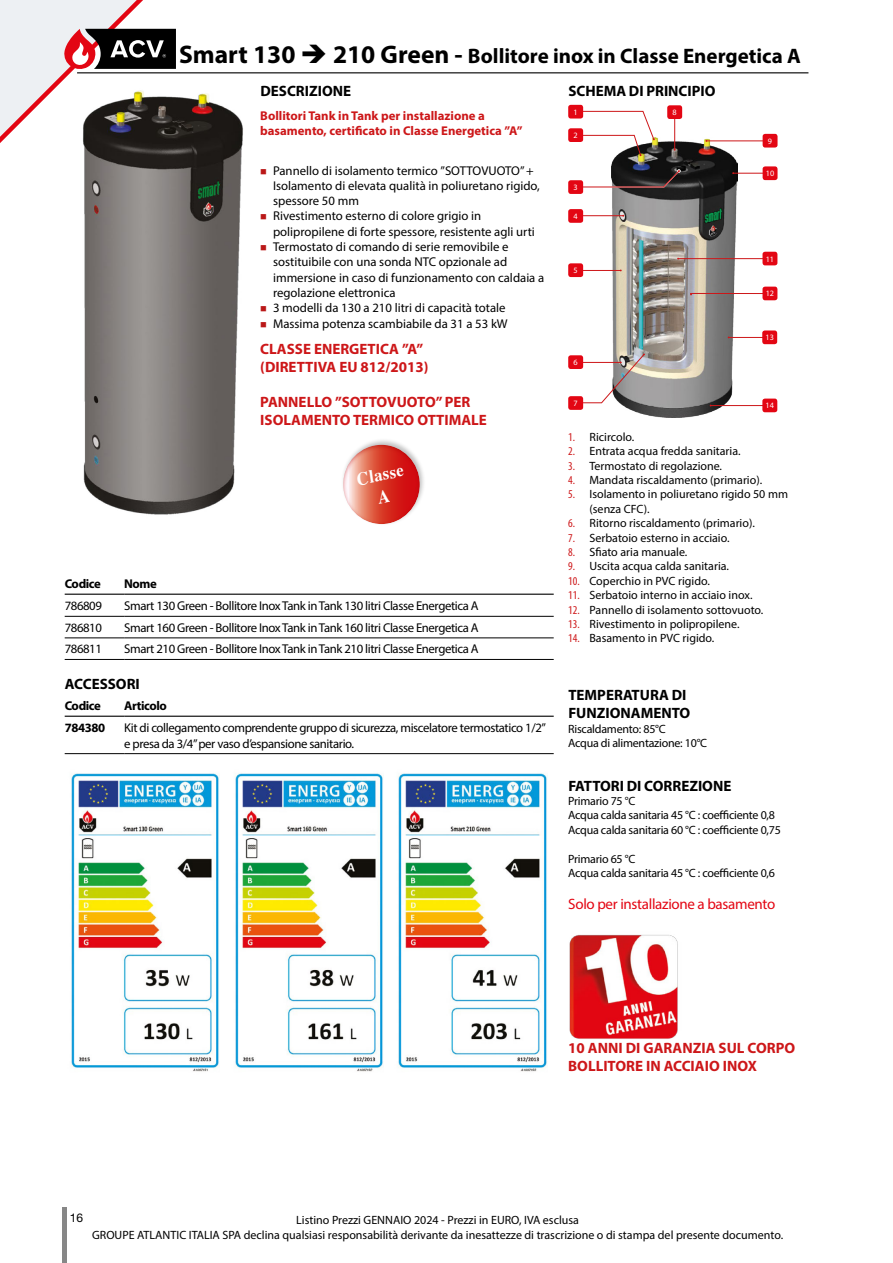
<style>
.page{position:relative;width:893px;height:1263px;background:#fff}
.page>*{position:absolute;margin:0;border:0;box-sizing:border-box;transform-origin:0 0}
.t1{font:700 21px "Myriad Pro";color:#000}
.t2{font:700 18.6px/22.4px "Times";color:#fff;text-align:center;scale:.89 1}
.t3{font:700 15px/18px "Myriad Pro";color:#cd1719}
.t4{font:700 15px/18px "Myriad Pro";color:#000}
.t5{font:15px "Myriad Pro";letter-spacing:-.02em;color:#e30613}
.t6{font:12.75px/15.3px "Myriad Pro";letter-spacing:-.005em;color:#000}
.t7{font:12.75px/15.3px "Myriad Pro";letter-spacing:-.03em;color:#000}
.t8{font:700 12.75px/15.3px "Myriad Pro";color:#cd1719}
.t9{font:700 12.75px "Myriad Pro";letter-spacing:-.03em;color:#000}
.t10{font:12px/14.4px "Myriad Pro";color:#000;text-align:center}
.t11{font:12px/14.4px "Myriad Pro";letter-spacing:-.02em;color:#000}
.t12{font:12px "Helvetica Neue LT Std";color:#000}
.t13{font:700 condensed 8.25px "Helvetica LT Std";color:#fff}
.s1{font-size:25.5px}
.s2{font-stretch:condensed;color:#cd1719}
</style>
<div class="page">
<hr style="left:77px;top:72px;width:731px;height:1px;background:#000">
<hr style="left:62px;top:1208px;width:4px;height:55px;background:#878787">
<svg style="left:0;top:0;width:193px;height:143px"></svg>
<img style="left:612px;top:138px;width:125px;height:280px">
<div style="left:568px;top:105px;width:15px;height:14px;background:#e30613;border-radius:3px"></div>
<svg style="left:578px;top:111px;width:77px;height:45px"></svg>
<div style="left:568px;top:128px;width:15px;height:14px;background:#e30613;border-radius:3px"></div>
<hr style="left:733px;top:173px;width:38px;height:1px;background:#cd1719">
<div style="left:763px;top:166px;width:14px;height:14px;background:#e30613;border-radius:3px"></div>
<hr style="left:578px;top:215px;width:45px;height:1px;background:#cd1719">
<div style="left:568px;top:209px;width:15px;height:14px;background:#e30613;border-radius:3px"></div>
<hr style="left:578px;top:270px;width:43px;height:1px;background:#cd1719">
<div style="left:568px;top:263px;width:15px;height:14px;background:#e30613;border-radius:3px"></div>
<div style="left:568px;top:355px;width:15px;height:14px;background:#e30613;border-radius:3px"></div>
<svg style="left:578px;top:353px;width:67px;height:50px"></svg>
<div style="left:568px;top:396px;width:15px;height:14px;background:#e30613;border-radius:3px"></div>
<hr style="left:674px;top:111px;width:1px;height:39px;background:#cd1719">
<div style="left:667px;top:105px;width:15px;height:14px;background:#e30613;border-radius:3px"></div>
<hr style="left:706px;top:141px;width:60px;height:1px;background:#cd1719">
<div style="left:763px;top:134px;width:14px;height:14px;background:#e30613;border-radius:3px"></div>
<hr style="left:729px;top:337px;width:43px;height:1px;background:#cd1719">
<div style="left:762px;top:330px;width:15px;height:14px;background:#e30613;border-radius:3px"></div>
<hr style="left:678px;top:258px;width:94px;height:1px;background:#cd1719">
<div style="left:762px;top:252px;width:15px;height:13px;background:#e30613;border-radius:3px"></div>
<hr style="left:711px;top:405px;width:60px;height:1px;background:#cd1719">
<div style="left:762px;top:399px;width:15px;height:13px;background:#e30613;border-radius:3px"></div>
<svg style="left:582px;top:169px;width:99px;height:19px"></svg>
<div style="left:568px;top:180px;width:15px;height:14px;background:#e30613;border-radius:3px"></div>
<hr style="left:690px;top:293px;width:82px;height:1px;background:#cd1719">
<div style="left:762px;top:287px;width:15px;height:13px;background:#e30613;border-radius:3px"></div>
<hr style="left:65px;top:594px;width:59px;height:1px;background:#000">
<hr style="left:124px;top:594px;width:430px;height:1px;background:#000">
<hr style="left:65px;top:659px;width:59px;height:1px;background:#000">
<hr style="left:124px;top:659px;width:430px;height:1px;background:#000">
<hr style="left:65px;top:638px;width:59px;height:1px;background:#000">
<hr style="left:124px;top:638px;width:430px;height:1px;background:#000">
<hr style="left:65px;top:616px;width:59px;height:1px;background:#000">
<hr style="left:124px;top:616px;width:430px;height:1px;background:#000">
<hr style="left:65px;top:716px;width:59px;height:1px;background:#000">
<hr style="left:124px;top:716px;width:430px;height:1px;background:#000">
<hr style="left:65px;top:753px;width:59px;height:1px;background:#000">
<hr style="left:124px;top:753px;width:430px;height:1px;background:#000">
<div style="left:329px;top:434px;width:103px;height:90px;background:#cd1719;opacity:.75"></div>
<img style="left:569px;top:935px;width:109px;height:104px">
<img style="left:71px;top:773px;width:148px;height:299px">
<img style="left:76px;top:87px;width:167px;height:428px">
<img style="left:398px;top:773px;width:149px;height:299px">
<img style="left:235px;top:773px;width:148px;height:299px">
<h1 class="t1" style="left:179px;top:42px;width:623px"><span class="s1">Smart 130</span> ➔ <span class="s1">210 Green -</span> Bollitore inox in Classe Energetica A</h1>
<p class="t4" style="left:260px;top:82px;width:92px">DESCRIZIONE</p>
<p class="t8" style="left:260px;top:108px;width:264px">Bollitori Tank in Tank per installazione a basamento, certificato in Classe Energetica ”A”</p>
<p class="t6" style="left:273px;top:162px;width:273px">Pannello di isolamento termico ”SOTTOVUOTO” + Isolamento di elevata qualità in poliuretano rigido, spessore 50 mm<br>Rivestimento esterno di colore grigio in polipropilene di forte spessore, resistente agli urti Termostato di comando di serie removibile e sostituibile con una sonda NTC opzionale ad immersione in caso di funzionamento con caldaia a regolazione elettronica<br>3 modelli da 130 a 210 litri di capacità totale Massima potenza scambiabile da 31 a 53 kW</p>
<p class="t3" style="left:260px;top:339px;width:170px">CLASSE ENERGETICA ”A” (DIRETTIVA EU 812/2013)</p>
<p class="t3" style="left:260px;top:392px;width:228px">PANNELLO ”SOTTOVUOTO” PER<br>ISOLAMENTO TERMICO OTTIMALE</p>
<h2 class="t2" style="left:354px;top:467px;width:55px;rotate:-12deg">Classe<br>A</h2>
<p class="t9" style="left:65px;top:576px;width:38px">Codice</p>
<p class="t9" style="left:124px;top:576px;width:34px">Nome</p>
<p class="t6" style="left:65px;top:598px;width:39px">786809</p>
<p class="t7" style="left:124px;top:598px;width:356px">Smart 130 Green - Bollitore Inox Tank in Tank 130 litri Classe Energetica A</p>
<p class="t6" style="left:65px;top:620px;width:39px">786810</p>
<p class="t7" style="left:124px;top:620px;width:356px">Smart 160 Green - Bollitore Inox Tank in Tank 160 litri Classe Energetica A</p>
<p class="t6" style="left:65px;top:641px;width:39px">786811</p>
<p class="t7" style="left:124px;top:641px;width:356px">Smart 210 Green - Bollitore Inox Tank in Tank 210 litri Classe Energetica A</p>
<p class="t4" style="left:65px;top:674px;width:76px">ACCESSORI</p>
<p class="t9" style="left:65px;top:698px;width:38px">Codice</p>
<p class="t9" style="left:124px;top:698px;width:44px">Articolo</p>
<p class="t9" style="left:65px;top:720px;width:42px">784380</p>
<p class="t7" style="left:124px;top:720px;width:423px">Kit di collegamento comprendente gruppo di sicurezza, miscelatore termostatico 1/2” e presa da 3/4” per vaso d’espansione sanitario.</p>
<p class="t4" style="left:568px;top:82px;width:149px">SCHEMA DI PRINCIPIO</p>
<p class="t13" style="left:573px;top:107px;width:6px">1</p>
<p class="t13" style="left:573px;top:130px;width:6px">2</p>
<p class="t13" style="left:672px;top:107px;width:6px">8</p>
<p class="t13" style="left:573px;top:182px;width:6px">3</p>
<p class="t13" style="left:573px;top:211px;width:6px">4</p>
<p class="t13" style="left:573px;top:265px;width:6px">5</p>
<p class="t13" style="left:573px;top:357px;width:6px">6</p>
<p class="t13" style="left:573px;top:398px;width:6px">7</p>
<p class="t13" style="left:768px;top:136px;width:6px">9</p>
<p class="t13" style="left:766px;top:168px;width:10px">10</p>
<p class="t13" style="left:766px;top:254px;width:10px">11</p>
<p class="t13" style="left:766px;top:289px;width:10px">12</p>
<p class="t13" style="left:765px;top:332px;width:10px">13</p>
<p class="t13" style="left:766px;top:400px;width:10px">14</p>
<p class="t10" style="left:568px;top:429px;width:68px"><span class="s2">1.</span> Ricircolo.</p>
<p class="t10" style="left:568px;top:444px;width:174px"><span class="s2">2.</span> Entrata acqua fredda sanitaria.</p>
<p class="t10" style="left:568px;top:458px;width:155px"><span class="s2">3.</span> Termostato di regolazione.</p>
<p class="t10" style="left:568px;top:472px;width:196px"><span class="s2">4.</span> Mandata riscaldamento (primario).</p>
<p class="t10" style="left:589px;top:487px;width:200px;text-align:left;text-indent:-21px"><span class="s2">5.</span> Isolamento in poliuretano rigido 50 mm (senza CFC).</p>
<p class="t10" style="left:568px;top:516px;width:188px"><span class="s2">6.</span> Ritorno riscaldamento (primario).</p>
<p class="t10" style="left:568px;top:530px;width:163px"><span class="s2">7.</span> Serbatoio esterno in acciaio.</p>
<p class="t10" style="left:568px;top:544px;width:121px"><span class="s2">8.</span> Sfiato aria manuale.</p>
<p class="t10" style="left:568px;top:559px;width:162px"><span class="s2">9.</span> Uscita acqua calda sanitaria.</p>
<p class="t10" style="left:568px;top:573px;width:143px"><span class="s2">10.</span> Coperchio in PVC rigido.</p>
<p class="t10" style="left:568px;top:588px;width:186px"><span class="s2">11.</span> Serbatoio interno in acciaio inox.</p>
<p class="t10" style="left:568px;top:602px;width:197px"><span class="s2">12.</span> Pannello di isolamento sottovuoto.</p>
<p class="t10" style="left:568px;top:616px;width:173px"><span class="s2">13.</span> Rivestimento in polipropilene.</p>
<p class="t10" style="left:568px;top:631px;width:148px"><span class="s2">14.</span> Basamento in PVC rigido.</p>
<p class="t4" style="left:568px;top:686px;width:123px">TEMPERATURA DI<br>FUNZIONAMENTO</p>
<p class="t11" style="left:568px;top:721px;width:140px">Riscaldamento: 85°C<br>Acqua di alimentazione: 10°C</p>
<p class="t4" style="left:568px;top:776px;width:165px">FATTORI DI CORREZIONE</p>
<p class="t11" style="left:568px;top:794px;width:214px">Primario 75 °C<br>Acqua calda sanitaria 45 °C : coefficiente 0,8<br>Acqua calda sanitaria 60 °C : coefficiente 0,75</p>
<p class="t11" style="left:568px;top:851px;width:208px">Primario 65 °C<br>Acqua calda sanitaria 45 °C : coefficiente 0,6</p>
<p class="t5" style="left:568px;top:895px;width:209px">Solo per installazione a basamento</p>
<p class="t3" style="left:568px;top:1039px;width:228px">10 ANNI DI GARANZIA SUL CORPO<br>BOLLITORE IN ACCIAIO INOX</p>
<p class="t12" style="left:70px;top:1210px;width:15px">16</p>
<p class="t10" style="left:92px;top:1213px;width:693px">Listino Prezzi GENNAIO 2024 - Prezzi in EURO, IVA esclusa<br>GROUPE ATLANTIC ITALIA SPA declina qualsiasi responsabilità derivante da inesattezze di trascrizione o di stampa del presente documento.</p>
</div>
